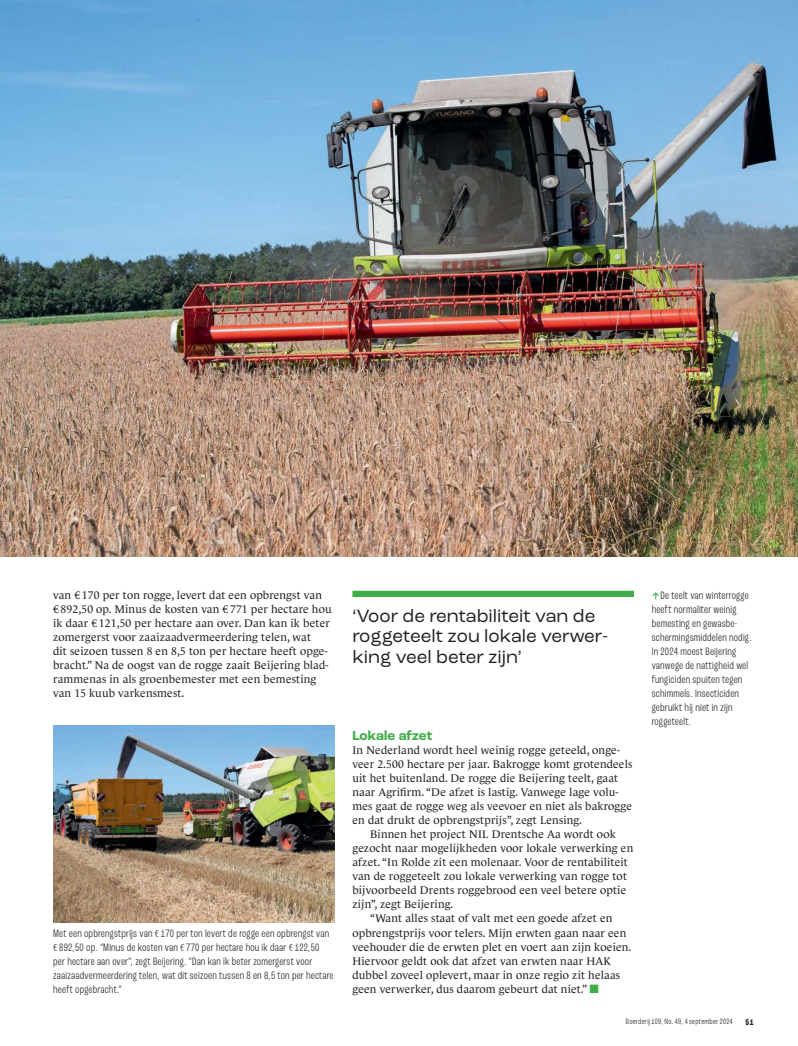
<style>
.page{position:relative;width:798px;height:1046px;background:#fff}
.page>*{position:absolute;margin:0;border:0;box-sizing:border-box;transform-origin:0 0}
.t1{font:18.75px/20.6px "Roc Grotesk";color:#221f1f}
.t2{font:700 13.75px "Roc Grotesk";letter-spacing:.01em;color:#3fad48}
.t3{font:11.25px/14px "Le Monde Journal Std";letter-spacing:.015em;color:#221f1f}
.t4{font:300 condensed 11.25px/14px "Roc Grotesk";letter-spacing:.02em;color:#221f1f}
.t5{font:700 condensed 8.75px "Roc Grotesk";color:#221f1f}
.t6{font:300 condensed 8.12px "Roc Grotesk";letter-spacing:.03em;color:#221f1f}
.s1{color:#3fad48}
.s2{font-family:"Niveau Grotesk";font-weight:700;font-stretch:normal;color:#3fad48}
</style>
<div class="page">
<img style="left:0;top:0;width:797px;height:556px">
<img style="left:53px;top:725px;width:281px;height:197px">
<div style="left:352px;top:590px;width:281px;height:7px;background:#3fad48"></div>
<p class="t3" style="left:53px;top:588px;width:280px">van € 170 per ton rogge, levert dat een opbrengst van<br>€ 892,50 op. Minus de kosten van € 771 per hectare hou ik daar € 121,50 per hectare aan over. Dan kan ik beter zomergerst voor zaaizaadvermeerdering telen, wat<br>dit seizoen tussen 8 en 8,5 ton per hectare heeft opge&shy;bracht.” Na de oogst van de rogge zaait Beijering blad&shy;rammenas in als groenbemester met een bemesting van 15 kuub varkensmest.</p>
<p class="t4" style="left:53px;top:926px;width:282px">Met een opbrengstprijs van €170 per ton levert de rogge een opbrengst van €892,50 op. “Minus de kosten van €770 per hectare hou ik daar €122,50 per hectare aan over”, zegt Beijering. “Dan kan ik beter zomergerst voor zaaizaadvermeerdering telen, wat dit seizoen tussen 8 en 8,5 ton per hectare heeft opgebracht.”</p>
<h1 class="t1" style="left:352px;top:607px;width:257px">‘Voor de rentabiliteit van de roggeteelt zou lokale verwer&shy;king veel beter zijn’</h1>
<p class="t2" style="left:352px;top:726px;width:82px">Lokale afzet</p>
<p class="t3" style="left:352px;top:743px;width:281px">In Nederland wordt heel weinig rogge geteeld, onge&shy;veer 2.500 hectare per jaar. Bakrogge komt grotendeels uit het buitenland. De rogge die Beijering teelt, gaat naar Agrifirm. “De afzet is lastig. Vanwege lage volu&shy;mes gaat de rogge weg als veevoer en niet als bakrogge en dat drukt de opbrengstprijs”, zegt Lensing.</p>
<p class="t3" style="left:370px;top:827px;width:247px">Binnen het project NIL Drentsche Aa wordt ook</p>
<p class="t3" style="left:352px;top:841px;width:282px">gezocht naar mogelijkheden voor lokale verwerking en</p>
<p class="t3" style="left:352px;top:856px;width:277px">afzet. “In Rolde zit een molenaar. Voor de rentabiliteit</p>
<p class="t3" style="left:352px;top:870px;width:276px">van de roggeteelt zou lokale verwerking van rogge tot</p>
<p class="t3" style="left:352px;top:884px;width:275px">bijvoorbeeld Drents roggebrood een veel betere optie</p>
<p class="t3" style="left:352px;top:898px;width:102px">zijn”, zegt Beijering.</p>
<p class="t3" style="left:370px;top:912px;width:243px">“Want alles staat of valt met een goede afzet en</p>
<p class="t3" style="left:352px;top:926px;width:275px">opbrengstprijs voor telers. Mijn erwten gaan naar een</p>
<p class="t3" style="left:352px;top:940px;width:280px">veehouder die de erwten plet en voert aan zijn koeien.</p>
<p class="t3" style="left:352px;top:954px;width:260px">Hiervoor geldt ook dat afzet van erwten naar HAK</p>
<p class="t3" style="left:352px;top:968px;width:269px">dubbel zoveel oplevert, maar in onze regio zit helaas</p>
<p class="t3" style="left:352px;top:982px;width:248px">geen verwerker, dus daarom gebeurt dat niet.” <span class="s1">■</span></p>
<p class="t4" style="left:651px;top:589px;width:101px"><span class="s2">↑</span>De teelt van winterrogge heeft normaliter weinig bemesting en gewasbe&shy;schermingsmiddelen nodig.<br>In 2024 moest Beijering vanwege de nattigheid wel fungiciden spuiten tegen schimmels. Insecticiden gebruikt hij niet in zijn roggeteelt.</p>
<p class="t6" style="left:625px;top:1018px;width:108px">Boerderij 109, No. 49, 4 september 2024</p>
<p class="t5" style="left:745px;top:1016px;width:10px">51</p>
</div>
